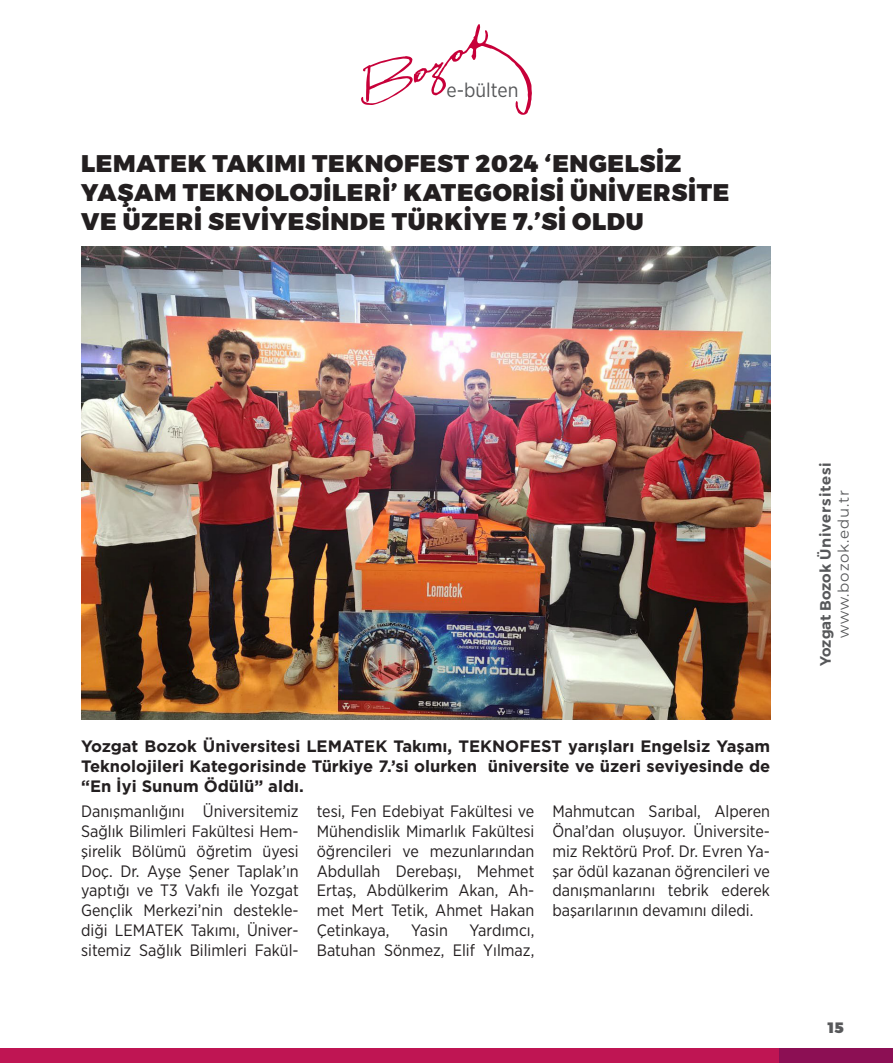
<style>
.page{position:relative;width:893px;height:1063px;background:#fff}
.page>*{position:absolute;margin:0;border:0;box-sizing:border-box;transform-origin:0 0}
.t1{font:900 24px/28.8px "Gontserrat";letter-spacing:.03em;color:#231f20}
.t2{font:19.95px "Gotham Narrow";color:#57585a}
.t3{font:16.5px/19.8px "Gotham Narrow";color:#231f20;text-align:justify}
.t4{font:700 16.5px/19.8px "Gotham";color:#231f20;text-align:justify}
.t5{font:600 15px "Gontserrat";letter-spacing:.045em;color:#57585a}
.t6{font:15px "Montserrat";letter-spacing:.06em;color:#57585a}
.t7{font:900 15px "Gontserrat";color:#57585a}
</style>
<div class="page">
<div style="left:0;top:1048px;width:893px;height:15px;background:#8c0f54"></div>
<div style="left:0;top:1048px;width:779px;height:15px;background:#bf1553"></div>
<svg style="left:361px;top:24px;width:171px;height:91px"></svg>
<img style="left:81px;top:247px;width:689px;height:473px">
<p class="t2" style="left:446px;top:78px;width:74px">e-bülten</p>
<p class="t1" style="left:81px;top:149px;width:650px">LEMATEK TAKIMI TEKNOFEST 2024 ‘ENGELSİZ<br>YAŞAM TEKNOLOJİLERİ’ KATEGORİSİ ÜNİVERSİTE<br>VE ÜZERİ SEVİYESİNDE TÜRKİYE 7.’Sİ OLDU</p>
<p class="t4" style="left:81px;top:736px;width:691px">Yozgat Bozok Üniversitesi LEMATEK Takımı, TEKNOFEST yarışları Engelsiz Yaşam Teknolojileri Kategorisinde Türkiye 7.’si olurken üniversite ve üzeri seviyesinde de “En İyi Sunum Ödülü” aldı.</p>
<p class="t3" style="left:81px;top:801px;width:219px">Danışmanlığını Üniversitemiz Sağlık Bilimleri Fakültesi Hem&shy;şirelik Bölümü öğretim üyesi Doç. Dr. Ayşe Şener Taplak’ın yaptığı ve T3 Vakfı ile Yozgat Gençlik Merkezi’nin destekle&shy;diği LEMATEK Takımı, Üniver&shy;sitemiz Sağlık Bilimleri Fakül-</p>
<p class="t3" style="left:317px;top:801px;width:219px">tesi, Fen Edebiyat Fakültesi ve Mühendislik Mimarlık Fakültesi öğrencileri ve mezunlarından Abdullah Derebaşı, Mehmet Ertaş, Abdülkerim Akan, Ah&shy;met Mert Tetik, Ahmet Hakan Çetinkaya,</p>
<p class="t3" style="left:552px;top:801px;width:219px">Mahmutcan Sarıbal, Alperen Önal’dan oluşuyor. Üniversite&shy;miz Rektörü Prof. Dr. Evren Ya&shy;şar ödül kazanan öğrencileri ve danışmanlarını tebrik ederek başarılarının devamını diledi.</p>
<p class="t3" style="left:317px;top:920px;width:219px;text-align:right">Yardımcı,<br>Batuhan Sönmez, Elif Yılmaz,</p>
<p class="t3" style="left:411px;top:920px;width:38px">Yasin</p>
<p class="t5" style="left:813px;top:666px;width:206px;rotate:-90deg">Yozgat Bozok Üniversitesi</p>
<p class="t6" style="left:833px;top:638px;width:150px;rotate:-90deg">www.bozok.edu.tr</p>
<p class="t7" style="left:828px;top:1015px;width:17px">15</p>
</div>
